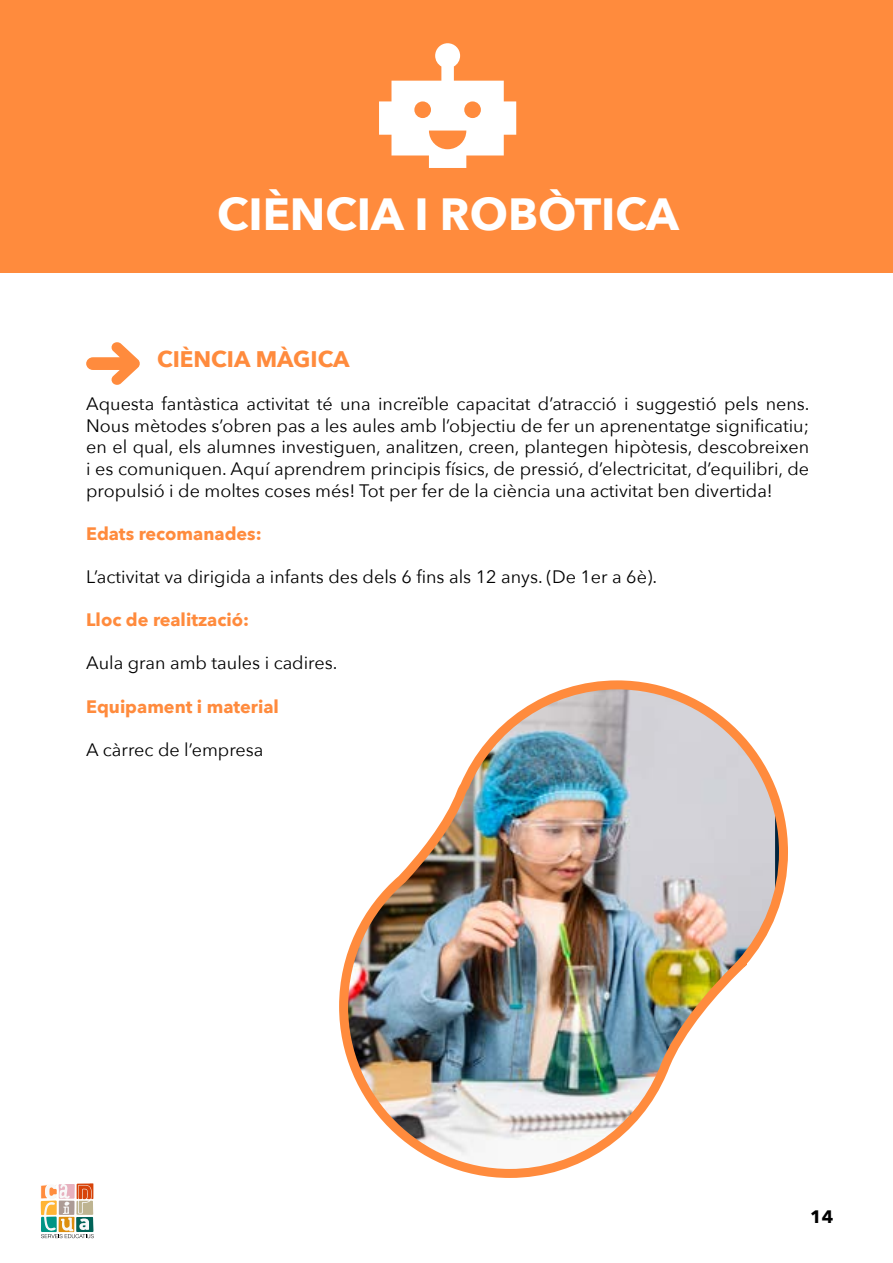
<style>
.page{position:relative;width:893px;height:1263px;background:#fff}
.page>*{position:absolute;margin:0;border:0;box-sizing:border-box;transform-origin:0 0}
.t1{font:700 45px "Avenir Next";color:#fff}
.t2{font:700 22.5px "Avenir Next";color:#ff8b3d}
.t3{font:18px/21.6px "Avenir Next";color:#000;text-align:justify}
.t4{font:700 18px "Avenir Next";color:#ff8b3d}
.t5{font:700 18px "Avenir Next";color:#000}
</style>
<div class="page">
<svg style="left:40px;top:1183px;width:54px;height:55px"></svg>
<div style="left:0;top:0;width:893px;height:272px;background:#ff8b3d"></div>
<svg style="left:379px;top:43px;width:137px;height:125px"></svg>
<svg style="left:86px;top:342px;width:54px;height:43px"></svg>
<img style="left:339px;top:680px;width:449px;height:498px">
<h1 class="t1" style="left:217px;top:176px;width:463px">CIÈNCIA I ROBÒTICA</h1>
<p class="t2" style="left:157px;top:340px;width:194px">CIÈNCIA MÀGICA</p>
<p class="t3" style="left:86px;top:392px;width:725px">Aquesta fantàstica activitat té una increïble capacitat d’atracció i suggestió pels nens.<br>Nous mètodes s’obren pas a les aules amb l’objectiu de fer un aprenentatge significatiu; en el qual, els alumnes investiguen, analitzen, creen, plantegen hipòtesis, descobreixen i es comuniquen. Aquí aprendrem principis físics, de pressió, d’electricitat, d’equilibri, de propulsió i de moltes coses més! Tot per fer de la ciència una activitat ben divertida!</p>
<p class="t4" style="left:86px;top:518px;width:177px">Edats recomanades:</p>
<p class="t3" style="left:86px;top:565px;width:572px">L’activitat va dirigida a infants des dels 6 fins als 12 anys. (De 1er a 6è).</p>
<p class="t4" style="left:86px;top:604px;width:164px">Lloc de realització:</p>
<p class="t3" style="left:86px;top:651px;width:253px">Aula gran amb taules i cadires.</p>
<p class="t4" style="left:86px;top:691px;width:194px">Equipament i material</p>
<p class="t3" style="left:86px;top:738px;width:179px">A càrrec de l’empresa</p>
<p class="t5" style="left:810px;top:1200px;width:25px">14</p>
</div>
